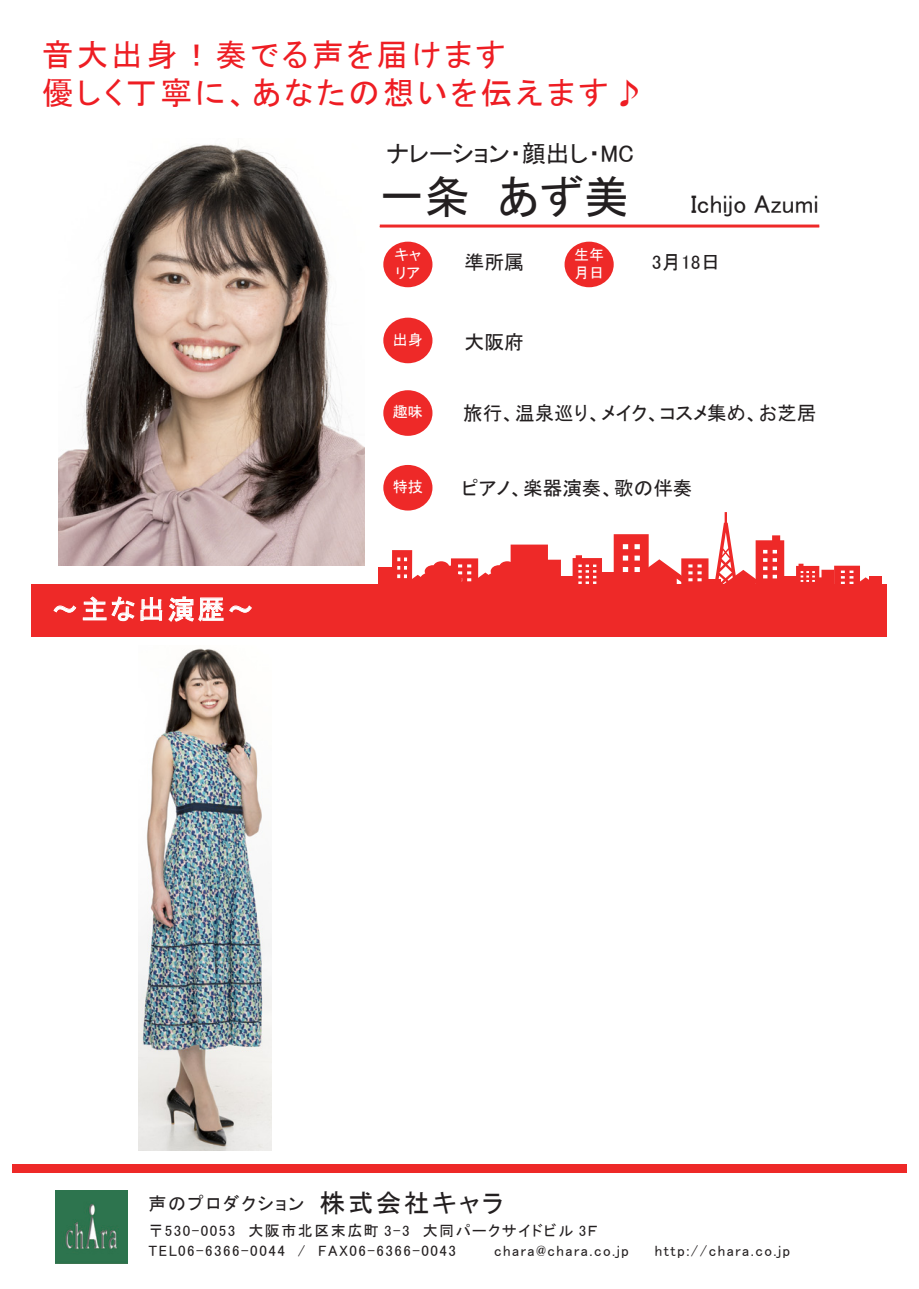
<style>
.page{position:relative;width:919px;height:1289px;background:#fff}
.page>*{position:absolute;margin:0;border:0;box-sizing:border-box;transform-origin:0 0}
.t1{font:45px "MS P Gothic";color:#231f20}
.t2{font:31.5px/37.5px "MS P Gothic";letter-spacing:.1em;color:#ee1d23}
.t3{font:27px "MS P Gothic";letter-spacing:.1em;color:#fff}
.t4{font:25.5px "MS P Gothic";color:#231f20}
.t5{font:24px "MS P Gothic";color:#231f20}
.t6{font:19.5px "MS P Gothic";color:#231f20}
.t7{font:18px "MS P Gothic";letter-spacing:.1em;color:#231f20}
.t8{font:15px/19.5px "MS P Gothic";letter-spacing:.1em;color:#231f20}
.t9{font:15px/18px "MS P Gothic";color:#fff}
.s1{font-size:25.5px}
</style>
<div class="page">
<hr style="left:380px;top:224px;width:439px;height:3px;background:#ee2928">
<div style="left:564px;top:242px;width:49px;height:45px;background:#ee2928;border-radius:50%"></div>
<div style="left:383px;top:317px;width:49px;height:46px;background:#ee2928;border-radius:50%"></div>
<div style="left:383px;top:390px;width:49px;height:46px;background:#ee2928;border-radius:50%"></div>
<div style="left:383px;top:465px;width:49px;height:45px;background:#ee2928;border-radius:50%"></div>
<div style="left:383px;top:242px;width:49px;height:45px;background:#ee2928;border-radius:50%"></div>
<div style="left:32px;top:584px;width:855px;height:52px;background:#ee2928"></div>
<div style="left:560px;top:576px;width:15px;height:19px;background:#ee2928"></div>
<div style="left:378px;top:566px;width:16px;height:29px;background:#ee2928"></div>
<div style="left:783px;top:576px;width:15px;height:19px;background:#ee2928"></div>
<div style="left:869px;top:576px;width:13px;height:19px;background:#ee2928"></div>
<div style="left:599px;top:572px;width:15px;height:23px;background:#ee2928"></div>
<svg style="left:392px;top:544px;width:169px;height:40px"></svg>
<svg style="left:572px;top:555px;width:30px;height:29px"></svg>
<svg style="left:796px;top:563px;width:73px;height:21px"></svg>
<svg style="left:613px;top:512px;width:171px;height:72px"></svg>
<svg style="left:53px;top:605px;width:24px;height:8px"></svg>
<svg style="left:83px;top:596px;width:79px;height:25px"></svg>
<svg style="left:168px;top:596px;width:84px;height:26px"></svg>
<div style="left:12px;top:1164px;width:894px;height:8px;background:#ee2928"></div>
<img style="left:55px;top:1190px;width:73px;height:73px">
<img style="left:59px;top:144px;width:305px;height:421px">
<img style="left:138px;top:648px;width:133px;height:502px">
<h2 class="t2" style="left:42px;top:36px;width:603px">音大出身！奏でる声を届けます<br>優しく丁寧に、あなたの想いを伝えます♪</h2>
<h3 class="t5" style="left:386px;top:141px;width:249px">ナレーション・顔出し・MC</h3>
<h1 class="t1" style="left:380px;top:174px;width:250px">一条 あず美</h1>
<p class="t9" style="left:394px;top:246px;width:28px">キャリア</p>
<p class="t9" style="left:574px;top:246px;width:31px">生年月日</p>
<h3 class="t6" style="left:464px;top:252px;width:61px">準所属</h3>
<h3 class="t4" style="left:690px;top:191px;width:130px">Ichijo Azumi</h3>
<h3 class="t6" style="left:652px;top:252px;width:70px">3月18日</h3>
<p class="t9" style="left:393px;top:330px;width:31px">出身</p>
<h3 class="t6" style="left:464px;top:332px;width:61px">大阪府</h3>
<h3 class="t3" style="left:51px;top:595px;width:204px">～主な出演歴～</h3>
<p class="t9" style="left:393px;top:403px;width:31px">趣味</p>
<p class="t9" style="left:393px;top:477px;width:31px">特技</p>
<h3 class="t6" style="left:463px;top:403px;width:354px">旅行、温泉巡り、メイク、コスメ集め、お芝居</h3>
<h3 class="t6" style="left:462px;top:478px;width:232px">ピアノ、楽器演奏、歌の伴奏</h3>
<p class="t7" style="left:148px;top:1194px;width:356px">声のプロダクション <span class="s1">株式会社キャラ</span></p>
<p class="t8" style="left:148px;top:1220px;width:450px">〒530-0053 大阪市北区末広町 3-3 大同パークサイドビル 3Ｆ<br>TEL06-6366-0044 / FAX06-6366-0043</p>
<p class="t8" style="left:494px;top:1240px;width:136px">chara@chara.co.jp</p>
<p class="t8" style="left:654px;top:1240px;width:137px">http://chara.co.jp</p>
</div>
